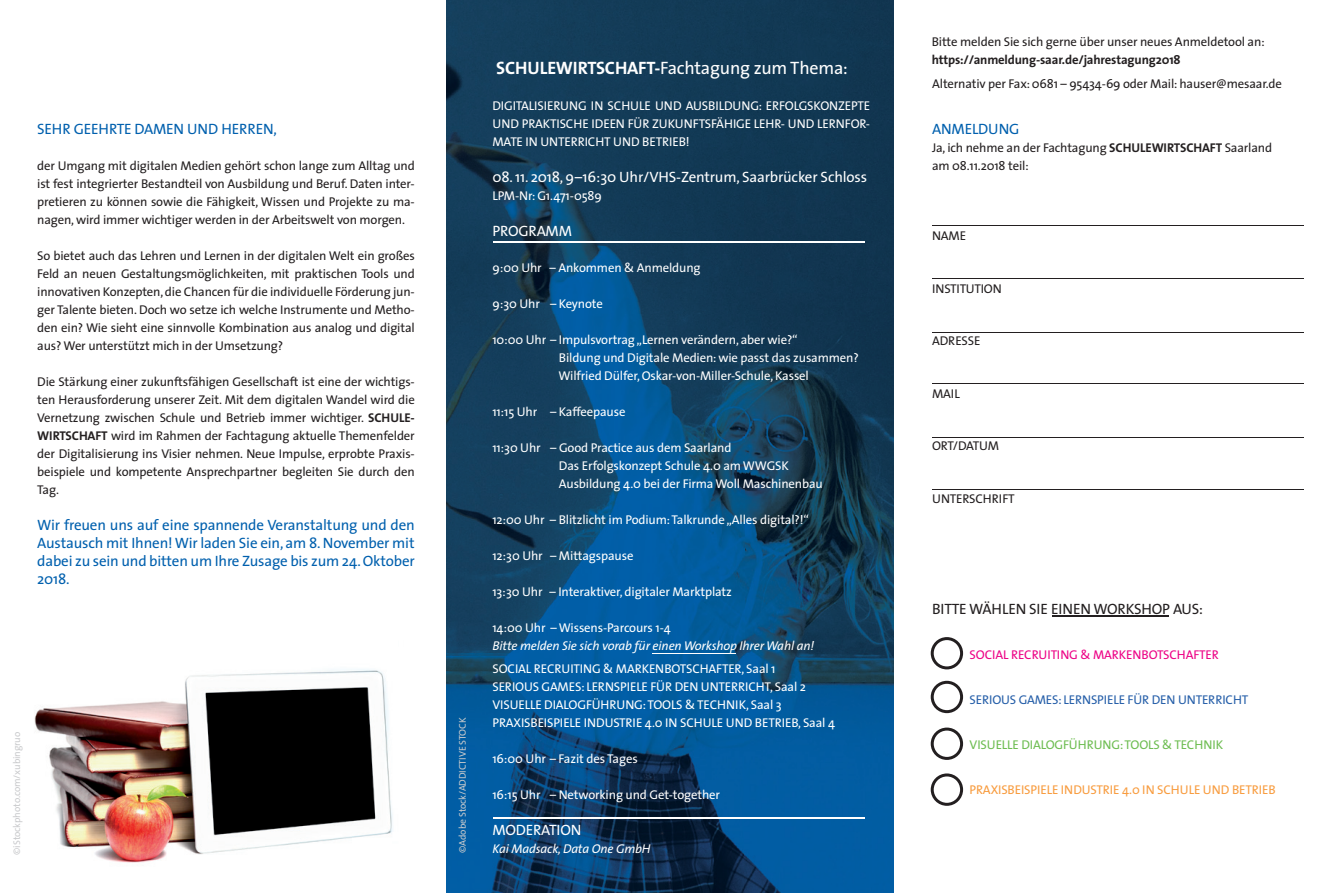
<style>
.page{position:relative;width:1336px;height:893px;background:#fff}
.page>*{position:absolute;margin:0;border:0;box-sizing:border-box;transform-origin:0 0}
.t1{font:18px "The Sans";letter-spacing:-.01em;color:#fff}
.t2{font:15px/18px "The Sans";letter-spacing:-.01em;color:#0160ae;text-align:justify}
.t3{font:15px "The Sans";letter-spacing:-.01em;color:#fff}
.t4{font:15px "The Sans";letter-spacing:-.01em;color:#231f20}
.t5{font:12.75px/18px "The Sans";letter-spacing:-.01em;color:#231f20;text-align:justify}
.t6{font:12.75px/18px "The Sans";letter-spacing:-.01em;color:#fff}
.t7{font:italic 12.75px "The Sans";letter-spacing:-.01em;color:#fff}
.t8{font:12.75px "The Sans";letter-spacing:-.01em;color:#f89c3f}
.t9{font:700 12.75px "The Sans";letter-spacing:-.01em;color:#231f20}
.t10{font:12.75px "The Sans";letter-spacing:-.01em;color:#265fa9}
.t11{font:12.75px "The Sans";letter-spacing:-.01em;color:#6ebd52}
.t12{font:12.75px "The Sans";letter-spacing:-.01em;color:#ed0286}
.t13{font:9.75px "The Sans";letter-spacing:-.01em;color:#c9cacc}
.s1{font-weight:700}
</style>
<div class="page">
<img style="left:446px;top:0;width:447px;height:893px">
<hr style="left:932px;top:225px;width:371px;height:1px;background:#231f20">
<hr style="left:932px;top:278px;width:371px;height:1px;background:#231f20">
<hr style="left:932px;top:332px;width:371px;height:1px;background:#231f20">
<hr style="left:932px;top:383px;width:371px;height:1px;background:#231f20">
<hr style="left:932px;top:437px;width:371px;height:1px;background:#231f20">
<hr style="left:932px;top:489px;width:371px;height:1px;background:#231f20">
<svg style="left:930px;top:637px;width:32px;height:32px"></svg>
<svg style="left:930px;top:681px;width:32px;height:32px"></svg>
<svg style="left:930px;top:728px;width:32px;height:32px"></svg>
<svg style="left:930px;top:773px;width:32px;height:33px"></svg>
<img style="left:34px;top:669px;width:359px;height:194px">
<hr style="left:493px;top:242px;width:371px;height:1px;background:#fff">
<hr style="left:493px;top:817px;width:371px;height:2px;background:#fff">
<hr style="left:1052px;top:615px;width:116px;height:1px;background:#231f20">
<hr style="left:652px;top:653px;width:84px;height:1px;background:#fff">
<p class="t2" style="left:37px;top:119px;width:241px">SEHR GEEHRTE DAMEN UND HERREN,</p>
<p class="t5" style="left:37px;top:156px;width:379px">der Umgang mit digitalen Medien gehört schon lange zum Alltag und ist fest integrierter Bestandteil von Ausbildung und Beruf. Daten inter&shy;pretieren zu können sowie die Fähigkeit, Wissen und Projekte zu ma&shy;nagen, wird immer wichtiger werden in der Arbeitswelt von morgen.</p>
<p class="t5" style="left:37px;top:246px;width:379px">So bietet auch das Lehren und Lernen in der digitalen Welt ein großes Feld an neuen Gestaltungsmöglichkeiten, mit praktischen Tools und innovativen Konzepten, die Chancen für die individuelle Förderung jun&shy;ger Talente bieten. Doch wo setze ich welche Instrumente und Metho&shy;den ein? Wie sieht eine sinnvolle Kombination aus analog und digital aus? Wer unterstützt mich in der Umsetzung?</p>
<p class="t5" style="left:37px;top:372px;width:379px">Die Stärkung einer zukunftsfähigen Gesellschaft ist eine der wichtigs&shy;ten Herausforderung unserer Zeit. Mit dem digitalen Wandel wird die Vernetzung zwischen Schule und Betrieb immer wichtiger. <span class="s1">SCHULE-WIRTSCHAFT</span> wird im Rahmen der Fachtagung aktuelle Themenfelder der Digitalisierung ins Visier nehmen. Neue Impulse, erprobte Praxis&shy;beispiele und kompetente Ansprechpartner begleiten Sie durch den Tag.</p>
<p class="t2" style="left:37px;top:515px;width:379px">Wir freuen uns auf eine spannende Veranstaltung und den Austausch mit Ihnen! Wir laden Sie ein, am 8. November mit dabei zu sein und bitten um Ihre Zusage bis zum 24. Oktober 2018.</p>
<p class="t13" style="left:9px;top:855px;width:124px;rotate:-90deg">©iStockphoto.com/xubingruo</p>
<p class="t13" style="left:454px;top:853px;width:137px;rotate:-90deg">©Adobe Stock/ADDICTIVE STOCK</p>
<h1 class="t1" style="left:496px;top:53px;width:353px"><span class="s1">SCHULEWIRTSCHAFT-</span>Fachtagung zum Thema:</h1>
<p class="t6" style="left:492px;top:96px;width:379px;text-align:justify">DIGITALISIERUNG IN SCHULE UND AUSBILDUNG: ERFOLGSKONZEPTE UND PRAKTISCHE IDEEN FÜR ZUKUNFTSFÄHIGE LEHR- UND LERNFOR-MATE IN UNTERRICHT UND BETRIEB!</p>
<p class="t3" style="left:492px;top:165px;width:376px">08. 11. 2018, 9–16:30 Uhr/VHS-Zentrum, Saarbrücker Schloss</p>
<p class="t6" style="left:492px;top:186px;width:111px">LPM-Nr: G1.471-0589</p>
<p class="t3" style="left:492px;top:219px;width:81px">PROGRAMM</p>
<p class="t6" style="left:492px;top:258px;width:210px">9:00 Uhr – Ankommen &amp; Anmeldung</p>
<p class="t6" style="left:492px;top:294px;width:112px">9:30 Uhr – Keynote</p>
<p class="t6" style="left:558px;top:330px;width:302px;text-indent:-66px">10:00 Uhr – Impulsvortrag „Lernen verändern, aber wie?“<br>Bildung und Digitale Medien: wie passt das zusammen?<br>Wilfried Dülfer, Oskar-von-Miller-Schule, Kassel</p>
<p class="t6" style="left:492px;top:402px;width:134px">11:15 Uhr – Kaffeepause</p>
<p class="t6" style="left:559px;top:438px;width:265px;text-indent:-66px">11:30 Uhr – Good Practice aus dem Saarland<br>Das Erfolgskonzept Schule 4.0 am WWGSK<br>Ausbildung 4.0 bei der Firma Woll Maschinenbau</p>
<p class="t6" style="left:492px;top:510px;width:318px">12:00 Uhr – Blitzlicht im Podium: Talkrunde „Alles digital?!“</p>
<p class="t6" style="left:492px;top:546px;width:143px">12:30 Uhr – Mittagspause</p>
<p class="t6" style="left:492px;top:582px;width:241px">13:30 Uhr – Interaktiver, digitaler Marktplatz</p>
<p class="t6" style="left:492px;top:618px;width:180px">14:00 Uhr – Wissens-Parcours 1-4</p>
<p class="t7" style="left:492px;top:635px;width:323px">Bitte melden Sie sich vorab für einen Workshop Ihrer Wahl an!</p>
<p class="t6" style="left:492px;top:659px;width:344px">SOCIAL RECRUITING &amp; MARKENBOTSCHAFTER, Saal 1<br>SERIOUS GAMES: LERNSPIELE FÜR DEN UNTERRICHT, Saal 2<br>VISUELLE DIALOGFÜHRUNG: TOOLS &amp; TECHNIK, Saal 3<br>PRAXISBEISPIELE INDUSTRIE 4.0 IN SCHULE UND BETRIEB, Saal 4</p>
<p class="t6" style="left:492px;top:749px;width:147px">16:00 Uhr – Fazit des Tages</p>
<p class="t6" style="left:492px;top:785px;width:229px">16:15 Uhr – Networking und Get-together</p>
<p class="t3" style="left:492px;top:817px;width:90px">MODERATION</p>
<p class="t7" style="left:492px;top:838px;width:160px">Kai Madsack, Data One GmbH</p>
<p class="t5" style="left:931px;top:32px;width:334px">Bitte melden Sie sich gerne über unser neues Anmeldetool an:</p>
<p class="t9" style="left:931px;top:49px;width:250px">https://anmeldung-saar.de/jahrestagung2018</p>
<p class="t5" style="left:932px;top:74px;width:351px">Alternativ per Fax: 0681 – 95434-69 oder Mail: hauser@mesaar.de</p>
<p class="t2" style="left:932px;top:119px;width:89px">ANMELDUNG</p>
<p class="t5" style="left:932px;top:138px;width:341px">Ja, ich nehme an der Fachtagung <span class="s1">SCHULEWIRTSCHAFT</span> Saarland am 08.11.2018 teil:</p>
<p class="t5" style="left:932px;top:226px;width:36px">NAME</p>
<p class="t5" style="left:932px;top:279px;width:71px">INSTITUTION</p>
<p class="t5" style="left:932px;top:331px;width:50px">ADRESSE</p>
<p class="t5" style="left:932px;top:384px;width:29px">MAIL</p>
<p class="t5" style="left:932px;top:436px;width:68px">ORT/DATUM</p>
<p class="t5" style="left:932px;top:489px;width:84px">UNTERSCHRIFT</p>
<p class="t4" style="left:932px;top:596px;width:272px">BITTE WÄHLEN SIE EINEN WORKSHOP AUS:</p>
<p class="t12" style="left:969px;top:644px;width:250px">SOCIAL RECRUITING &amp; MARKENBOTSCHAFTER</p>
<p class="t10" style="left:969px;top:689px;width:280px">SERIOUS GAMES: LERNSPIELE FÜR DEN UNTERRICHT</p>
<p class="t11" style="left:969px;top:734px;width:255px">VISUELLE DIALOGFÜHRUNG: TOOLS &amp; TECHNIK</p>
<p class="t8" style="left:969px;top:779px;width:307px">PRAXISBEISPIELE INDUSTRIE 4.0 IN SCHULE UND BETRIEB</p>
</div>
